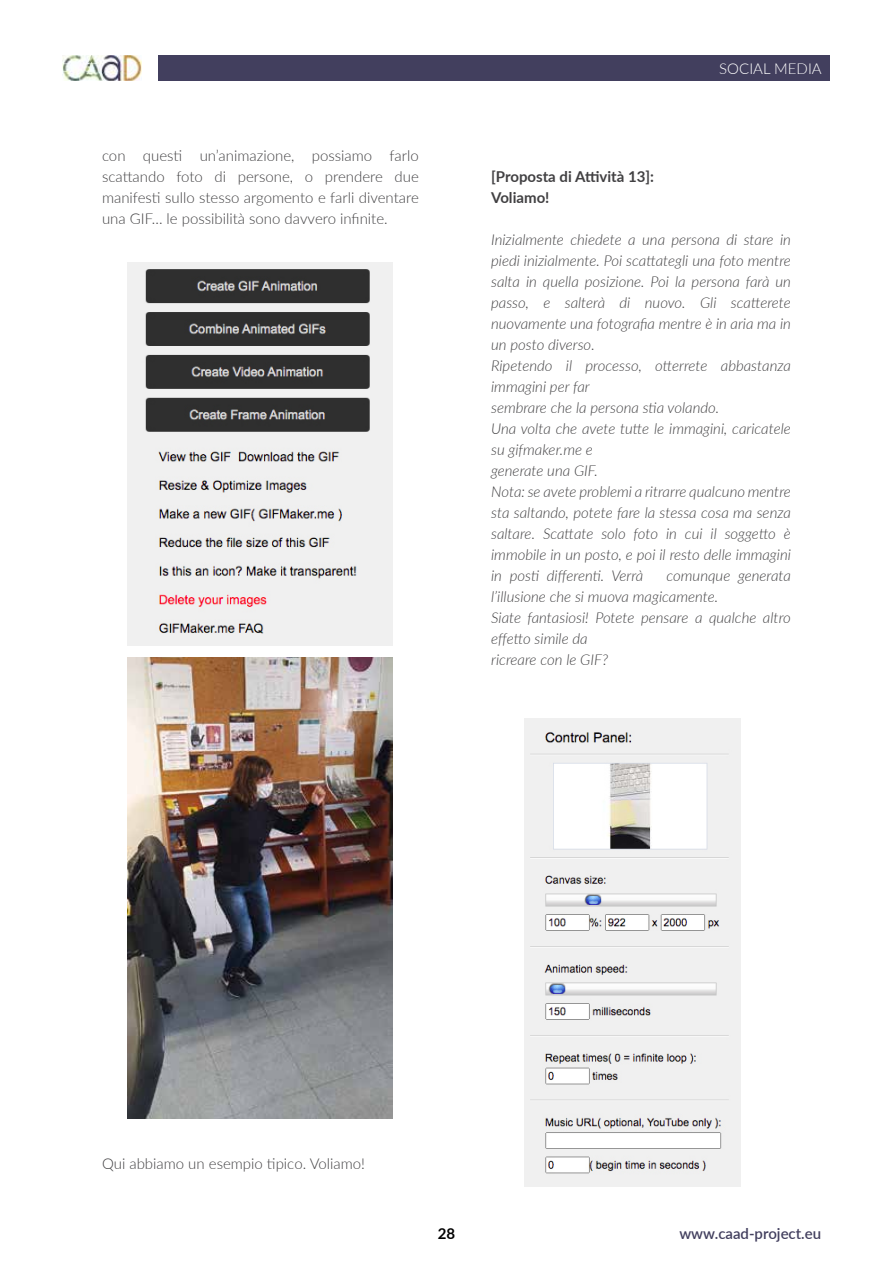
<style>
.page{position:relative;width:893px;height:1263px;background:#fff}
.page>*{position:absolute;margin:0;border:0;box-sizing:border-box;transform-origin:0 0}
.t1{font:italic 300 15px/21px "Lato";color:#414042}
.t2{font:300 15px/21px "Lato";color:#414042;text-align:justify}
.t3{font:700 15px/21px "Lato";color:#414042}
.t4{font:600 15px "Lato";color:#423f5e}
.t5{font:300 15px "Lato";color:#fff}
.t6{font:700 15px "Lato";color:#000}
</style>
<div class="page">
<div style="left:158px;top:55px;width:672px;height:26px;background:#423f5e"></div>
<img style="left:63px;top:55px;width:78px;height:26px">
<img style="left:128px;top:263px;width:264px;height:382px">
<img style="left:128px;top:658px;width:264px;height:460px">
<img style="left:525px;top:719px;width:215px;height:467px">
<p class="t2" style="left:102px;top:144px;width:318px">con questi un’animazione, possiamo farlo scattando foto di persone, o prendere due manifesti sullo stesso argomento e farli diventare una GIF… le possibilità sono davvero infinite.</p>
<p class="t5" style="left:719px;top:58px;width:104px">Social media</p>
<p class="t3" style="left:491px;top:165px;width:164px">[Proposta di Attività 13]:<br>Voliamo!</p>
<p class="t1" style="left:491px;top:228px;width:301px">Inizialmente chiedete a una persona di stare in piedi inizialmente. Poi scattategli una foto mentre salta in quella posizione. Poi la persona farà un passo, e salterà di nuovo. Gli scatterete nuovamente una fotografia mentre è in aria ma in un posto diverso.<br>Ripetendo il processo, otterrete abbastanza immagini per far<br>sembrare che la persona stia volando.<br>Una volta che avete tutte le immagini, caricatele su gifmaker.me e<br>generate una GIF.<br>Nota: se avete problemi a ritrarre qualcuno mentre sta saltando, potete fare la stessa cosa ma senza saltare. Scattate solo foto in cui il soggetto è immobile in un posto, e poi il resto delle immagini in posti differenti. Verrà</p>
<p class="t1" style="left:491px;top:564px;width:301px;text-indent:175px">comunque generata l’illusione che si muova magicamente.<br>Siate fantasiosi! Potete pensare a qualche altro effetto simile da<br>ricreare con le GIF?</p>
<p class="t2" style="left:102px;top:1152px;width:265px">Qui abbiamo un esempio tipico. Voliamo!</p>
<p class="t6" style="left:438px;top:1223px;width:19px">28</p>
<p class="t4" style="left:679px;top:1223px;width:143px">www.caad-project.eu</p>
</div>
